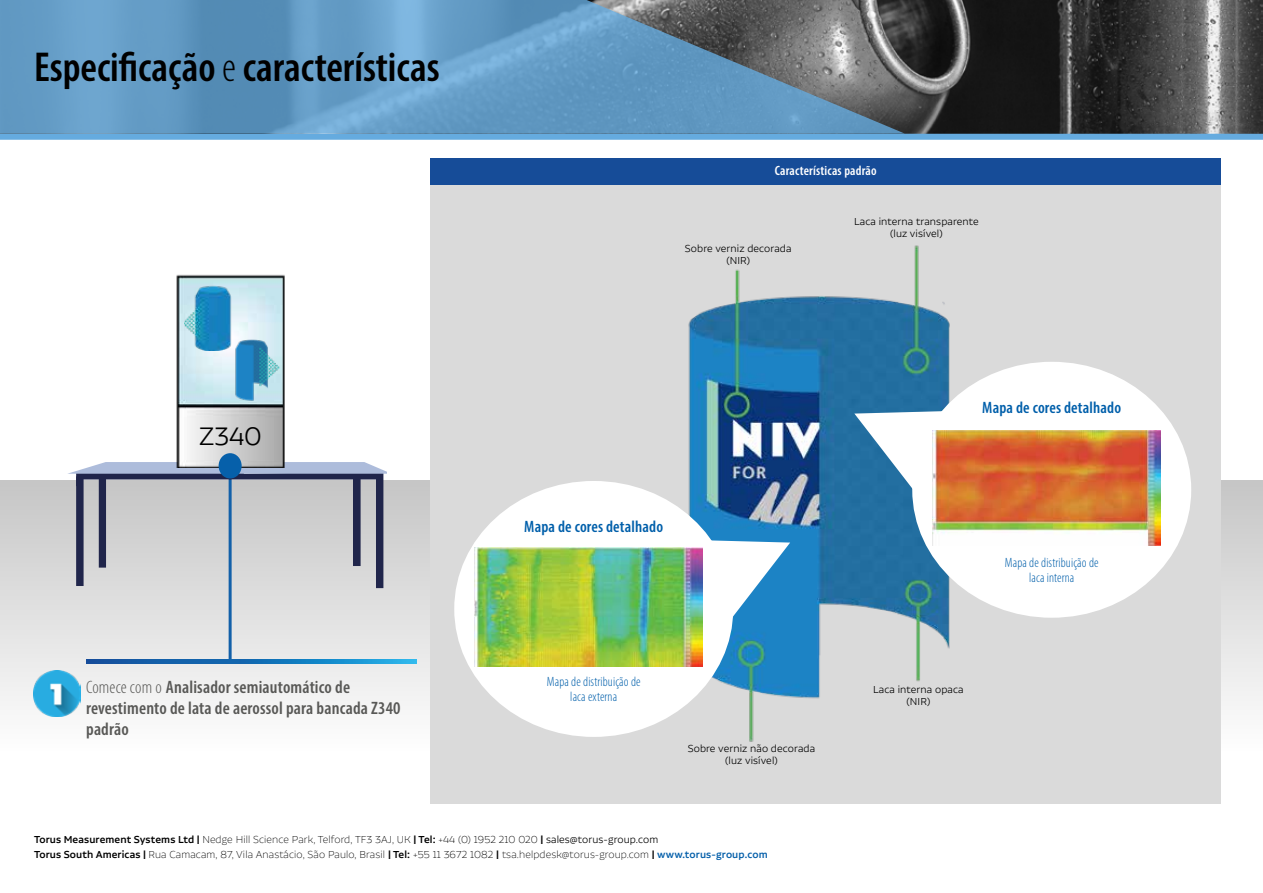
<style>
.page{position:relative;width:1263px;height:893px;background:#fff}
.page>*{position:absolute;margin:0;border:0;box-sizing:border-box;transform-origin:0 0}
.t1{font:600 condensed 42px "Myriad Pro";color:#000}
.t2{font:300 30px "Alvar Essential Alt";color:#000}
.t3{font:600 condensed 18px/21px "Myriad Pro";letter-spacing:.01em;color:#585856}
.t4{font:600 condensed 16.5px "Myriad Pro";letter-spacing:.01em;color:#005faa}
.t5{font:300 condensed 13.5px/15px "Myriad Pro";letter-spacing:.01em;color:#005faa;text-align:center}
.t6{font:600 condensed 13.5px "Myriad Pro";letter-spacing:.015em;color:#fff}
.t7{font:200 12px/15px "Alvar Pro";letter-spacing:.01em;color:#000}
.t8{font:300 12px/12px "Alvar Pro";letter-spacing:.01em;color:#000;text-align:center}
.s1{font-weight:300}
.s2{font-weight:500}
.s3{font-weight:500;color:#0660aa}
</style>
<div class="page">
<div style="left:0;top:481px;width:1263px;height:270px;background:linear-gradient(to bottom,#c5c5c5,#fefefe)"></div>
<hr style="left:229px;top:466px;width:3px;height:196px;background:#1260a9">
<svg style="left:86px;top:659px;width:331px;height:5px"></svg>
<svg style="left:67px;top:462px;width:320px;height:126px"></svg>
<img style="left:34px;top:670px;width:47px;height:47px">
<img style="left:161px;top:274px;width:136px;height:194px">
<img style="left:184px;top:283px;width:53px;height:67px">
<img style="left:231px;top:337px;width:49px;height:66px">
<div style="left:219px;top:453px;width:23px;height:25px;background:#0660aa;border-radius:50%"></div>
<img style="left:905px;top:0;width:358px;height:134px">
<svg style="left:0;top:0;width:905px;height:134px;fill:#6399c2"></svg>
<div style="left:0;top:134px;width:1263px;height:6px;background:#65abdf"></div>
<div style="left:430px;top:158px;width:791px;height:646px;background:#dadada"></div>
<div style="left:430px;top:158px;width:791px;height:27px;background:#164c98"></div>
<img style="left:630px;top:245px;width:400px;height:497px">
<svg style="left:854px;top:410px;width:88px;height:108px"></svg>
<div style="left:912px;top:362px;width:279px;height:256px;background:#fff;border-radius:50%"></div>
<img style="left:933px;top:430px;width:228px;height:116px">
<svg style="left:711px;top:539px;width:79px;height:108px"></svg>
<div style="left:454px;top:481px;width:279px;height:256px;background:#fff;border-radius:50%"></div>
<img style="left:475px;top:548px;width:228px;height:119px">
<div style="left:655px;top:218px;width:171px;height:45px;background:#dadada"></div>
<div style="left:836px;top:684px;width:171px;height:46px;background:#dadada"></div>
<h1 class="t1" style="left:34px;top:41px;width:407px">Especificação <span class="s1">e</span> características</h1>
<h2 class="t2" style="left:199px;top:421px;width:64px">Z340</h2>
<h3 class="t3" style="left:86px;top:676px;width:316px"><span class="s1">Comece com o</span> Analisador semiautomático de revestimento de lata de aerossol para bancada Z340 padrão</h3>
<p class="t6" style="left:775px;top:162px;width:103px">Características padrão</p>
<p class="t8" style="left:685px;top:242px;width:108px">Sobre verniz decorada (NIR)</p>
<p class="t8" style="left:854px;top:215px;width:126px">Laca interna transparente (luz visível)</p>
<h3 class="t4" style="left:524px;top:516px;width:140px">Mapa de cores detalhado</h3>
<p class="t5" style="left:547px;top:674px;width:95px">Mapa de distribuição de laca externa</p>
<p class="t8" style="left:688px;top:743px;width:129px">Sobre verniz não decorada (luz visível)</p>
<h3 class="t4" style="left:982px;top:397px;width:140px">Mapa de cores detalhado</h3>
<p class="t8" style="left:873px;top:684px;width:92px">Laca interna opaca (NIR)</p>
<p class="t5" style="left:1005px;top:555px;width:95px">Mapa de distribuição de laca interna</p>
<p class="t7" style="left:34px;top:832px;width:735px"><span class="s2">Torus Measurement Systems Ltd |</span> Nedge Hill Science Park, Telford, TF3 3AJ, UK <span class="s2">| Tel:</span> +44 (0) 1952 210 020 <span class="s2">|</span> <span class="s1">sales@torus-group.com<br></span><span class="s2">Torus South Americas |</span> Rua Camacam, 87, Vila Anastácio, São Paulo, Brasil <span class="s2">| Tel:</span> +55 11 3672 1082 <span class="s2">|</span> tsa.helpdesk@torus-group.com <span class="s2">|</span> <span class="s3">www.torus-group.com</span></p>
</div>
